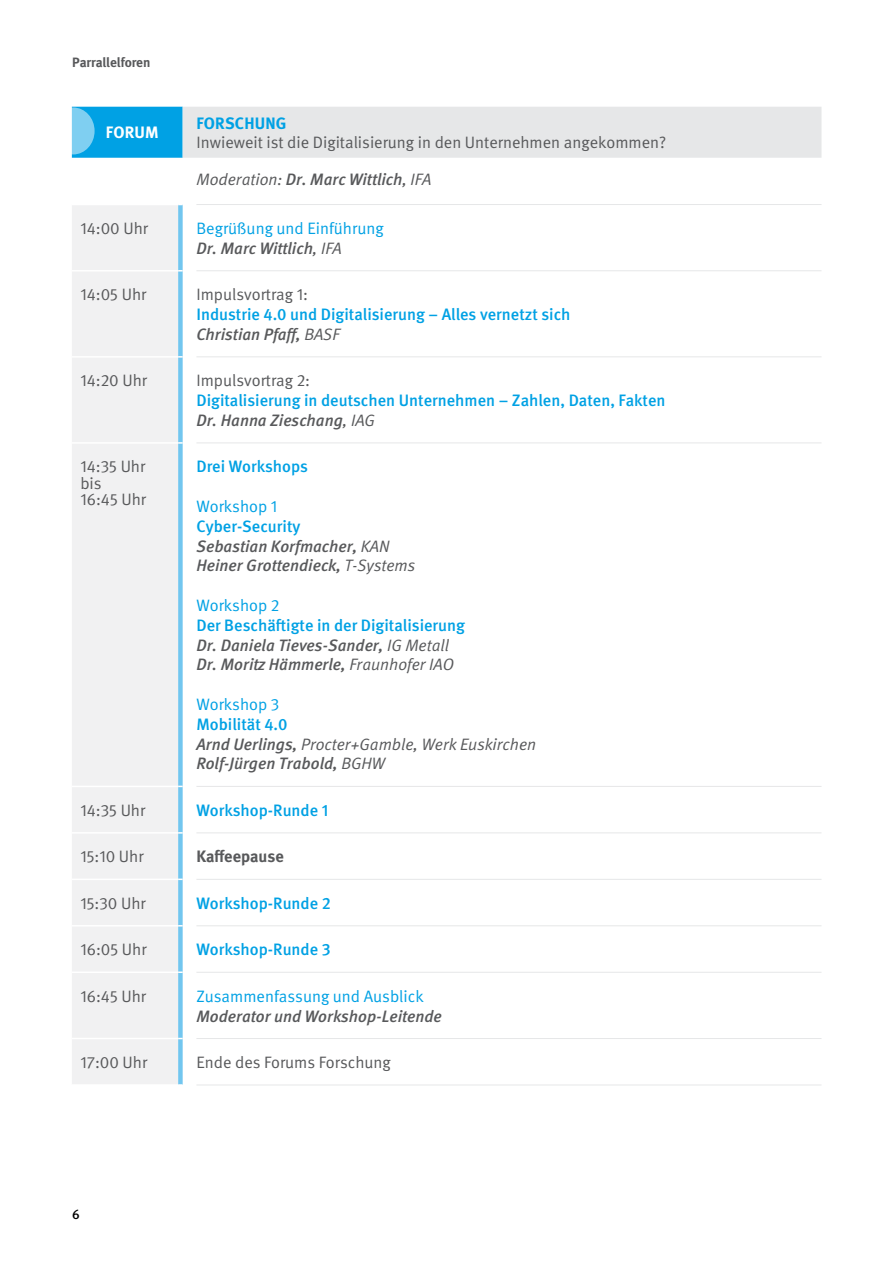
<style>
.page{position:relative;width:893px;height:1263px;background:#fff}
.page>*{position:absolute;margin:0;border:0;box-sizing:border-box;transform-origin:0 0}
.t1{font:500 16.5px/19.8px "DGUV Meta";color:#00a1e4}
.t2{font:16.5px/16.5px "DGUV Meta";color:#58595b}
.t3{font:italic 500 16.5px/19.8px "DGUV Meta";color:#58595b}
.t4{font:italic 16.5px/19.8px "DGUV Meta";color:#58595b}
.t5{font:16.5px/19.8px "DGUV Meta";color:#00a1e4}
.t6{font:700 16.5px "DGUV Meta";color:#58595b}
.t7{font:700 16.5px "DGUV Meta";letter-spacing:.01em;color:#00a1e4}
.t8{font:700 16.5px "DGUV Meta";letter-spacing:.01em;color:#fff}
.t9{font:700 13.5px "DGUV Meta";color:#58595b}
.t10{font:500 13.5px "DGUV Meta";color:#000}
.s1{font-weight:500}
.s2{font-weight:500;font-style:italic;color:#58595b}
.s3{font-style:italic;color:#58595b}
.s4{font-weight:400;font-style:italic;color:#58595b}
.s5{font-style:normal;color:#00a1e4}
.s6{font-weight:400}
.s7{font-weight:500;font-style:normal;color:#00a1e4}
</style>
<div class="page">
<svg style="left:72px;top:107px;width:749px;height:51px;background:#c8dee7"></svg>
<div style="left:72px;top:205px;width:106px;height:879px;background:#f1f1f2"></div>
<hr style="left:72px;top:270px;width:106px;height:1px;background:#fff">
<hr style="left:72px;top:356px;width:106px;height:2px;background:#fff">
<hr style="left:72px;top:442px;width:106px;height:2px;background:#fff">
<hr style="left:72px;top:786px;width:106px;height:1px;background:#fff">
<hr style="left:72px;top:832px;width:106px;height:2px;background:#fff">
<hr style="left:72px;top:878px;width:106px;height:2px;background:#fff">
<hr style="left:72px;top:925px;width:106px;height:1px;background:#fff">
<hr style="left:72px;top:971px;width:106px;height:2px;background:#fff">
<hr style="left:72px;top:1038px;width:106px;height:1px;background:#fff">
<svg style="left:178px;top:204px;width:5px;height:881px;background:#81ccf0"></svg>
<hr style="left:196px;top:204px;width:625px;height:1px;background:#e6e7e8">
<hr style="left:196px;top:270px;width:625px;height:1px;background:#e6e7e8">
<hr style="left:196px;top:356px;width:625px;height:1px;background:#e6e7e8">
<hr style="left:196px;top:442px;width:625px;height:1px;background:#e6e7e8">
<hr style="left:196px;top:786px;width:625px;height:1px;background:#e6e7e8">
<hr style="left:196px;top:832px;width:625px;height:1px;background:#e6e7e8">
<hr style="left:196px;top:879px;width:625px;height:1px;background:#e6e7e8">
<hr style="left:196px;top:925px;width:625px;height:1px;background:#e6e7e8">
<hr style="left:196px;top:972px;width:625px;height:1px;background:#e6e7e8">
<hr style="left:196px;top:1038px;width:625px;height:1px;background:#e6e7e8">
<hr style="left:196px;top:1084px;width:625px;height:1px;background:#e6e7e8">
<svg style="left:52px;top:107px;width:43px;height:47px;fill:#7fcff1"></svg>
<p class="t9" style="left:72px;top:54px;width:80px">Parrallelforen</p>
<p class="t8" style="left:106px;top:123px;width:54px">FORUM</p>
<p class="t7" style="left:197px;top:113px;width:91px">FORSCHUNG</p>
<p class="t2" style="left:196px;top:135px;width:471px">Inwieweit ist die Digitalisierung in den Unternehmen angekommen?</p>
<p class="t4" style="left:196px;top:170px;width:236px">Moderation: <span class="s1">Dr. Marc Wittlich</span>, IFA</p>
<p class="t2" style="left:80px;top:220px;width:69px">14:00 Uhr</p>
<p class="t5" style="left:196px;top:219px;width:189px">Begrüßung und Einführung<br><span class="s2">Dr. Marc Wittlich</span><span class="s3">, IFA</span></p>
<p class="t2" style="left:80px;top:287px;width:67px">14:05 Uhr</p>
<p class="t2" style="left:196px;top:287px;width:113px">Impulsvortrag 1:</p>
<p class="t1" style="left:196px;top:305px;width:376px">Industrie 4.0 und Digitalisierung – Alles vernetzt sich<br><span class="s3">Christian Pfaff,</span> <span class="s4">BASF</span></p>
<p class="t2" style="left:80px;top:373px;width:68px">14:20 Uhr</p>
<p class="t2" style="left:196px;top:373px;width:115px">Impulsvortrag 2:</p>
<p class="t1" style="left:196px;top:391px;width:471px">Digitalisierung in deutschen Unternehmen – Zahlen, Daten, Fakten<br><span class="s3">Dr. Hanna Zieschang</span><span class="s4">, IAG</span></p>
<p class="t2" style="left:80px;top:459px;width:67px">14:35 Uhr bis<br>16:45 Uhr</p>
<p class="t1" style="left:196px;top:457px;width:113px">Drei Workshops</p>
<p class="t5" style="left:196px;top:497px;width:82px">Workshop 1</p>
<p class="t3" style="left:196px;top:517px;width:220px"><span class="s5">Cyber-Security<br></span>Sebastian Korfmacher, <span class="s6">KAN<br></span>Heiner Grottendieck, <span class="s6">T-Systems</span></p>
<p class="t5" style="left:196px;top:596px;width:85px">Workshop 2</p>
<p class="t3" style="left:196px;top:616px;width:270px"><span class="s5">Der Beschäftigte in der Digitalisierung<br></span>Dr. Daniela Tieves-Sander, <span class="s6">IG Metall<br></span>Dr. Moritz Hämmerle, <span class="s6">Fraunhofer IAO</span></p>
<p class="t5" style="left:196px;top:695px;width:84px">Workshop 3</p>
<p class="t4" style="left:196px;top:715px;width:341px"><span class="s7">Mobilität 4.0<br></span><span class="s1">Arnd Uerlings,</span> Procter+Gamble, Werk Euskirchen<br><span class="s1">Rolf-Jürgen Trabold,</span> BGHW</p>
<p class="t2" style="left:80px;top:802px;width:66px">14:35 Uhr</p>
<p class="t1" style="left:196px;top:801px;width:133px">Workshop-Runde 1</p>
<p class="t2" style="left:80px;top:849px;width:65px">15:10 Uhr</p>
<p class="t6" style="left:196px;top:847px;width:89px">Kaffeepause</p>
<p class="t2" style="left:80px;top:895px;width:67px">15:30 Uhr</p>
<p class="t1" style="left:196px;top:894px;width:136px">Workshop-Runde 2</p>
<p class="t2" style="left:80px;top:942px;width:68px">16:05 Uhr</p>
<p class="t1" style="left:196px;top:940px;width:136px">Workshop-Runde 3</p>
<p class="t2" style="left:80px;top:988px;width:67px">16:45 Uhr</p>
<p class="t5" style="left:196px;top:986px;width:229px">Zusammenfassung und Ausblick</p>
<p class="t3" style="left:196px;top:1006px;width:247px">Moderator und Workshop-Leitende</p>
<p class="t2" style="left:80px;top:1054px;width:68px">17:00 Uhr</p>
<p class="t2" style="left:196px;top:1054px;width:196px">Ende des Forums Forschung</p>
<p class="t10" style="left:72px;top:1207px;width:9px">6</p>
</div>
